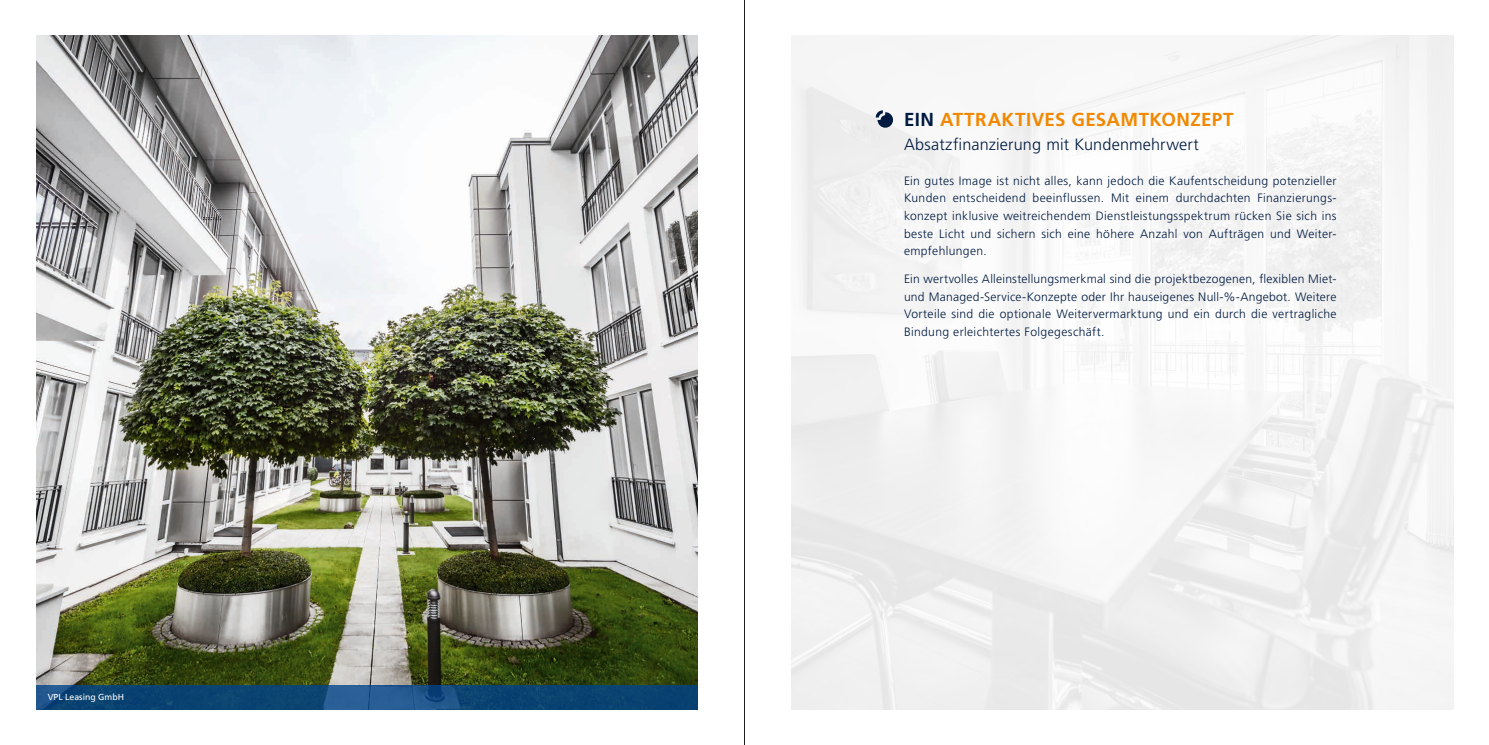
<style>
.page{position:relative;width:1489px;height:745px;background:#fff}
.page>*{position:absolute;margin:0;border:0;box-sizing:border-box;transform-origin:0 0}
.t1{font:700 18.75px "Frutiger LT Pro";letter-spacing:.02em;color:#f18800}
.t2{font:300 16.25px "Frutiger LT Pro";letter-spacing:.01em;color:#001a40}
.t3{font:300 12.12px/17.5px "Frutiger LT Pro";letter-spacing:.03em;color:#001a40;text-align:justify}
.t4{font:8.75px "Frutiger LT Pro";color:#fff}
.s1{color:#001a40}
</style>
<div class="page">
<img style="left:36px;top:35px;width:661px;height:649px">
<svg style="left:875px;top:110px;width:18px;height:18px"></svg>
<svg style="left:36px;top:684px;width:661px;height:24px;background:#124874"></svg>
<hr style="left:744px;top:0;width:1px;height:744px;background:#1d1d1b">
<p class="t4" style="left:48px;top:691px;width:78px">VPL Leasing GmbH</p>
<h1 class="t1" style="left:904px;top:108px;width:331px"><span class="s1">EIN</span> ATTRAKTIVES GESAMTKONZEPT</h1>
<h2 class="t2" style="left:904px;top:134px;width:296px">Absatzfinanzierung mit Kundenmehrwert</h2>
<p class="t3" style="left:904px;top:172px;width:434px">Ein gutes Image ist nicht alles, kann jedoch die Kaufentscheidung potenzieller Kunden entscheidend beeinflussen. Mit einem durchdachten Finanzierungs&shy;konzept inklusive weitreichendem Dienstleistungsspektrum rücken Sie sich ins beste Licht und sichern sich eine höhere Anzahl von Aufträgen und Weiter&shy;empfehlungen.</p>
<p class="t3" style="left:904px;top:270px;width:434px">Ein wertvolles Alleinstellungsmerkmal sind die projektbezogenen, flexiblen Miet&shy;und Managed-Service-Konzepte oder Ihr hauseigenes Null-%-Angebot. Weitere Vorteile sind die optionale Weitervermarktung und ein durch die vertragliche Bindung erleichtertes Folgegeschäft.</p>
</div>
